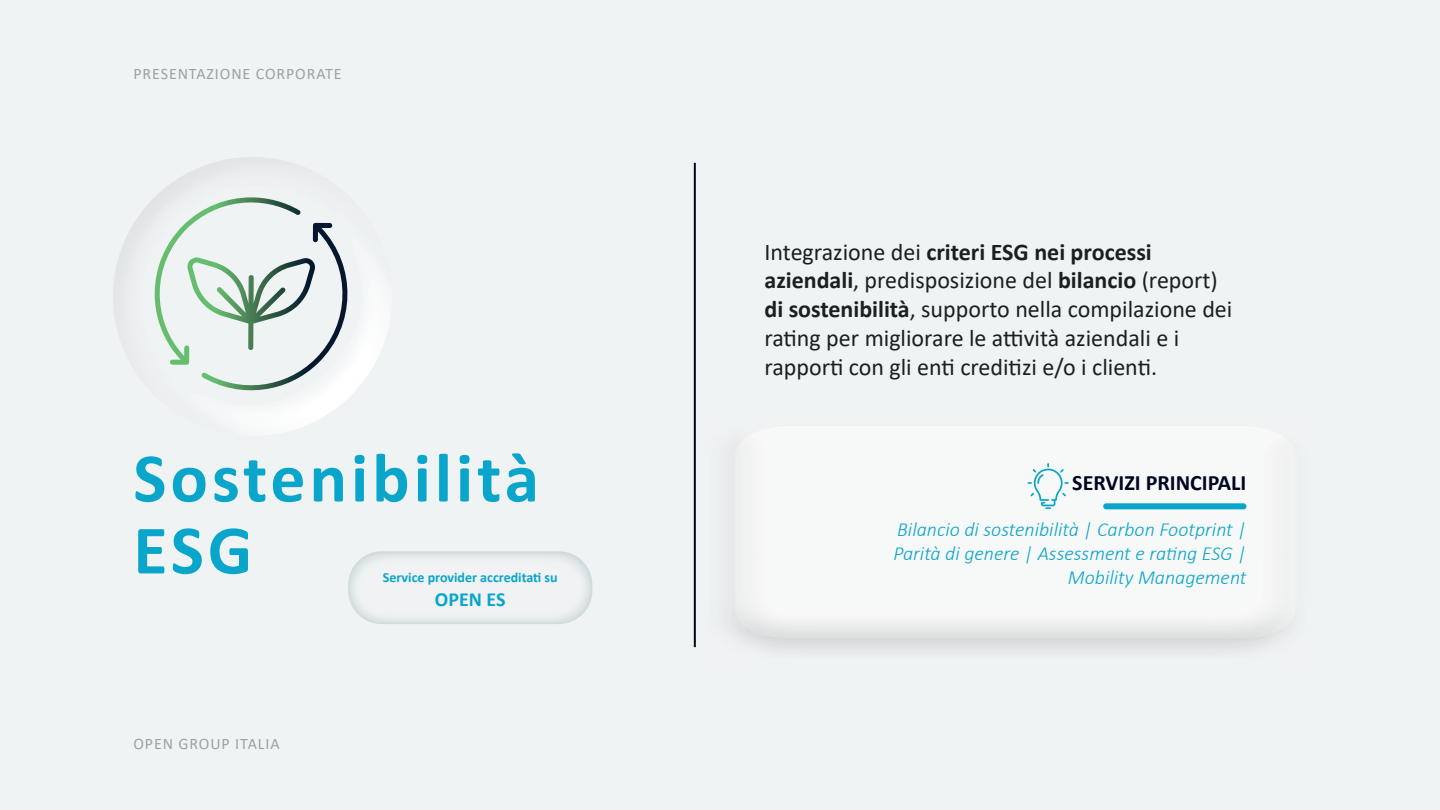
<style>
.page{position:relative;width:1440px;height:810px;background:#f0f3f4}
.page>*{position:absolute;margin:0;border:0;box-sizing:border-box;transform-origin:0 0}
.t1{font:700 70px/72px "Calibri";letter-spacing:.055em;color:#09a5ca}
.t2{font:24px/28.8px "Calibri";color:#1b1f22}
.t3{font:700 22px "Calibri";color:#000521}
.t4{font:italic 300 20px/24px "Calibri";color:#09a5ca}
.t5{font:700 20px "Calibri";color:#09a5ca}
.t6{font:16px "Calibri";letter-spacing:.055em;color:#9ca1a2}
.t7{font:700 14px "Calibri";color:#09a5ca}
.s1{font-weight:700}
</style>
<div class="page">
<img style="left:132px;top:181px;width:252px;height:248px">
<svg style="left:145px;top:194px;width:212px;height:204px"></svg>
<div style="left:1103px;top:503px;width:144px;height:6px;background:#09a5ca;border-radius:3px"></div>
<img style="left:348px;top:551px;width:244px;height:73px">
<hr style="left:694px;top:163px;width:2px;height:484px;background:#000521">
<svg style="left:1028px;top:463px;width:41px;height:46px"></svg>
<p class="t6" style="left:133px;top:62px;width:210px">PRESENTAZIONE CORPORATE</p>
<p class="t2" style="left:764px;top:236px;width:469px">Integrazione dei <span class="s1">criteri ESG nei processi aziendali</span>, predisposizione del <span class="s1">bilancio</span> (report) <span class="s1">di sostenibilità</span>, supporto nella compilazione dei rating per migliorare le attività aziendali e i rapporti con gli enti creditizi e/o i clienti.</p>
<h1 class="t1" style="left:133px;top:441px;width:407px">Sostenibilità<br>ESG</h1>
<p class="t3" style="left:1072px;top:467px;width:176px">SERVIZI PRINCIPALI</p>
<p class="t4" style="left:893px;top:517px;width:355px">Bilancio di sostenibilità | Carbon Footprint |<br>Parità di genere | Assessment e rating ESG |</p>
<p class="t7" style="left:383px;top:567px;width:176px">Service provider accreditati su</p>
<p class="t4" style="left:1068px;top:565px;width:180px">Mobility Management</p>
<p class="t5" style="left:435px;top:585px;width:72px">OPEN ES</p>
<p class="t6" style="left:133px;top:732px;width:148px">OPEN GROUP ITALIA</p>
</div>
